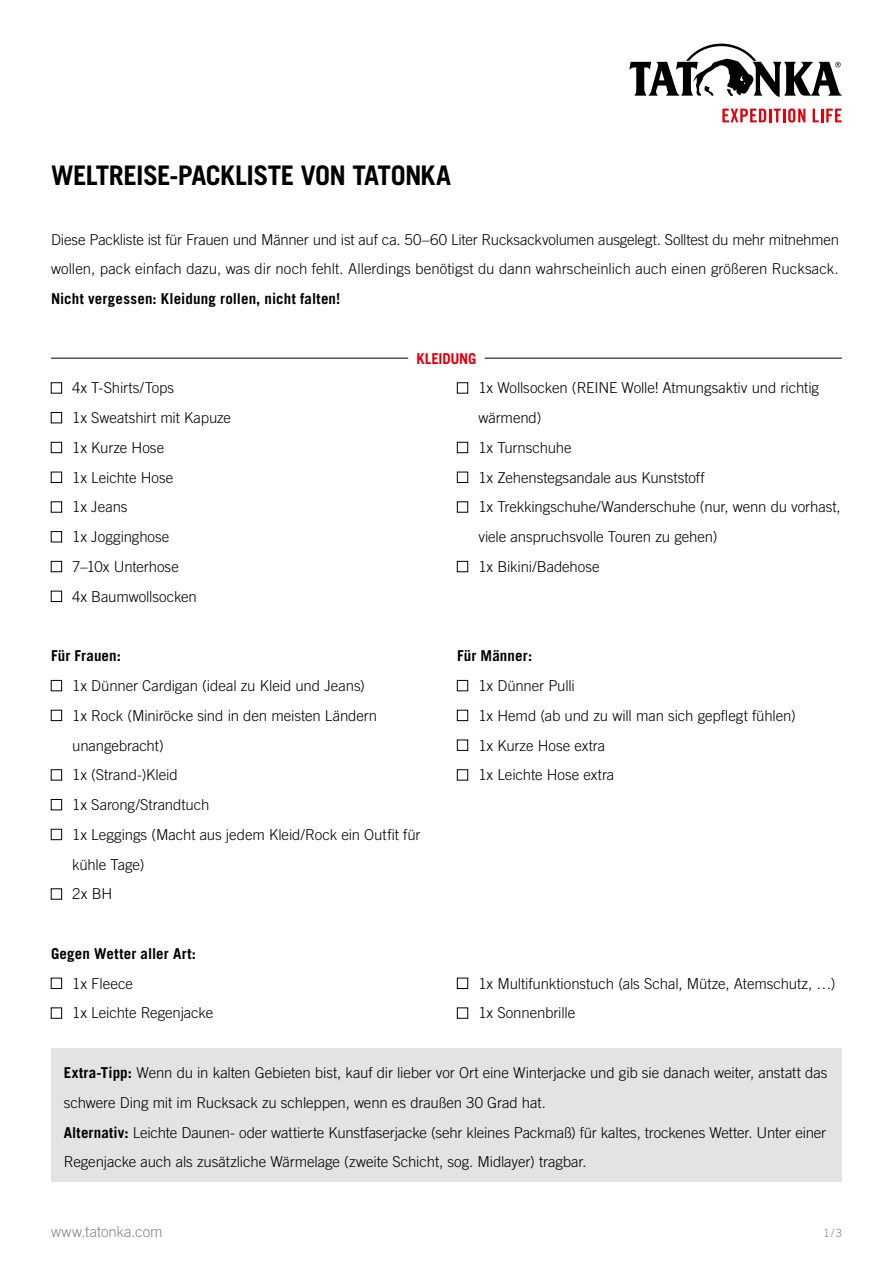
<style>
.page{position:relative;width:893px;height:1263px;background:#fff}
.page>*{position:absolute;margin:0;border:0;box-sizing:border-box;transform-origin:0 0}
.t1{font:700 27px "Trade Gothic LT Com";letter-spacing:-.025em;color:#000}
.t2{font:300 15px/29.7px "Trade Gothic LT Com";letter-spacing:-.01em;color:#000}
.t3{font:700 15px "Trade Gothic LT Com";letter-spacing:.005em;color:#000}
.t4{font:300 15px "Trade Gothic LT Com";color:#868786}
.t5{font:700 15px "Trade Gothic LT Com";letter-spacing:-.02em;color:#e3000b}
.t6{font:300 11.25px "Trade Gothic LT Com";color:#868786}
.s1{font-weight:700}
</style>
<div class="page">
<svg style="left:629px;top:44px;width:213px;height:53px"></svg>
<svg style="left:722px;top:108px;width:83px;height:15px"></svg>
<svg style="left:813px;top:109px;width:29px;height:13px"></svg>
<div style="left:51px;top:1048px;width:791px;height:134px;background:#e3e3e3"></div>
<div style="left:51px;top:383px;width:11px;height:10px;border:1px solid #000"></div>
<div style="left:51px;top:412px;width:11px;height:11px;border:1px solid #000"></div>
<div style="left:51px;top:442px;width:11px;height:11px;border:1px solid #000"></div>
<div style="left:51px;top:472px;width:11px;height:11px;border:1px solid #000"></div>
<div style="left:51px;top:502px;width:11px;height:10px;border:1px solid #000"></div>
<div style="left:51px;top:531px;width:11px;height:11px;border:1px solid #000"></div>
<div style="left:51px;top:561px;width:11px;height:11px;border:1px solid #000"></div>
<div style="left:51px;top:591px;width:11px;height:11px;border:1px solid #000"></div>
<div style="left:457px;top:383px;width:11px;height:10px;border:1px solid #000"></div>
<div style="left:457px;top:442px;width:11px;height:11px;border:1px solid #000"></div>
<div style="left:457px;top:472px;width:11px;height:11px;border:1px solid #000"></div>
<div style="left:457px;top:502px;width:11px;height:10px;border:1px solid #000"></div>
<div style="left:457px;top:561px;width:11px;height:11px;border:1px solid #000"></div>
<hr style="left:51px;top:358px;width:357px;height:1px;background:#000">
<hr style="left:485px;top:358px;width:357px;height:1px;background:#000">
<div style="left:51px;top:680px;width:11px;height:11px;border:1px solid #000"></div>
<div style="left:51px;top:710px;width:11px;height:11px;border:1px solid #000"></div>
<div style="left:51px;top:769px;width:11px;height:11px;border:1px solid #000"></div>
<div style="left:51px;top:799px;width:11px;height:11px;border:1px solid #000"></div>
<div style="left:51px;top:829px;width:11px;height:11px;border:1px solid #000"></div>
<div style="left:51px;top:888px;width:11px;height:11px;border:1px solid #000"></div>
<div style="left:457px;top:680px;width:11px;height:11px;border:1px solid #000"></div>
<div style="left:457px;top:710px;width:11px;height:11px;border:1px solid #000"></div>
<div style="left:457px;top:740px;width:11px;height:10px;border:1px solid #000"></div>
<div style="left:457px;top:769px;width:11px;height:11px;border:1px solid #000"></div>
<div style="left:51px;top:978px;width:11px;height:11px;border:1px solid #000"></div>
<div style="left:51px;top:1008px;width:11px;height:10px;border:1px solid #000"></div>
<div style="left:457px;top:978px;width:11px;height:11px;border:1px solid #000"></div>
<div style="left:457px;top:1008px;width:11px;height:10px;border:1px solid #000"></div>
<p class="t1" style="left:51px;top:159px;width:402px">WELTREISE-PACKLISTE VON TATONKA</p>
<p class="t2" style="left:51px;top:224px;width:789px">Diese Packliste ist für Frauen und Männer und ist auf ca. 50–60 Liter Rucksackvolumen ausgelegt. Solltest du mehr mitnehmen wollen, pack einfach dazu, was dir noch fehlt. Allerdings benötigst du dann wahrscheinlich auch einen größeren Rucksack.</p>
<p class="t3" style="left:51px;top:289px;width:291px">Nicht vergessen: Kleidung rollen, nicht falten!</p>
<p class="t2" style="left:72px;top:373px;width:104px">4x T-Shirts/Tops</p>
<p class="t2" style="left:72px;top:403px;width:160px">1x Sweatshirt mit Kapuze</p>
<p class="t2" style="left:72px;top:432px;width:93px">1x Kurze Hose</p>
<p class="t2" style="left:72px;top:462px;width:102px">1x Leichte Hose</p>
<p class="t2" style="left:72px;top:492px;width:57px">1x Jeans</p>
<p class="t2" style="left:72px;top:522px;width:99px">1x Jogginghose</p>
<p class="t2" style="left:72px;top:552px;width:108px">7–10x Unterhose</p>
<p class="t2" style="left:72px;top:581px;width:126px">4x Baumwollsocken</p>
<p class="t5" style="left:416px;top:349px;width:62px">KLEIDUNG</p>
<p class="t2" style="left:478px;top:373px;width:342px">1x Wollsocken (REINE Wolle! Atmungsaktiv und richtig wärmend)</p>
<p class="t2" style="left:478px;top:432px;width:95px">1x Turnschuhe</p>
<p class="t2" style="left:478px;top:462px;width:228px">1x Zehenstegsandale aus Kunststoff</p>
<p class="t2" style="left:478px;top:492px;width:364px">1x Trekkingschuhe/Wanderschuhe (nur, wenn du vorhast, viele anspruchsvolle Touren zu gehen)</p>
<p class="t2" style="left:478px;top:552px;width:123px">1x Bikini/Badehose</p>
<p class="t3" style="left:51px;top:647px;width:71px">Für Frauen:</p>
<p class="t2" style="left:72px;top:671px;width:294px">1x Dünner Cardigan (ideal zu Kleid und Jeans)</p>
<p class="t2" style="left:72px;top:700px;width:306px">1x Rock (Miniröcke sind in den meisten Ländern unangebracht)</p>
<p class="t2" style="left:72px;top:760px;width:107px">1x (Strand-)Kleid</p>
<p class="t2" style="left:72px;top:790px;width:139px">1x Sarong/Strandtuch</p>
<p class="t2" style="left:72px;top:819px;width:350px">1x Leggings (Macht aus jedem Kleid/Rock ein Outfit für kühle Tage)</p>
<p class="t2" style="left:72px;top:879px;width:42px">2x BH</p>
<p class="t3" style="left:51px;top:944px;width:146px">Gegen Wetter aller Art:</p>
<p class="t2" style="left:72px;top:968px;width:62px">1x Fleece</p>
<p class="t2" style="left:72px;top:998px;width:142px">1x Leichte Regenjacke</p>
<p class="t3" style="left:457px;top:647px;width:77px">Für Männer:</p>
<p class="t2" style="left:478px;top:671px;width:98px">1x Dünner Pulli</p>
<p class="t2" style="left:478px;top:700px;width:319px">1x Hemd (ab und zu will man sich gepflegt fühlen)</p>
<p class="t2" style="left:478px;top:730px;width:128px">1x Kurze Hose extra</p>
<p class="t2" style="left:478px;top:760px;width:138px">1x Leichte Hose extra</p>
<p class="t2" style="left:478px;top:968px;width:359px">1x Multifunktionstuch (als Schal, Mütze, Atemschutz, …)</p>
<p class="t2" style="left:478px;top:998px;width:98px">1x Sonnenbrille</p>
<p class="t2" style="left:64px;top:1058px;width:765px"><span class="s1">Extra-Tipp:</span> Wenn du in kalten Gebieten bist, kauf dir lieber vor Ort eine Winterjacke und gib sie danach weiter, anstatt das schwere Ding mit im Rucksack zu schleppen, wenn es draußen 30 Grad hat.</p>
<p class="t2" style="left:64px;top:1117px;width:764px"><span class="s1">Alternativ:</span> Leichte Daunen- oder wattierte Kunstfaserjacke (sehr kleines Packmaß) für kaltes, trockenes Wetter. Unter einer<br>Regenjacke auch als zusätzliche Wärmelage (zweite Schicht, sog. Midlayer) tragbar.</p>
<p class="t4" style="left:51px;top:1223px;width:113px">www.tatonka.com</p>
<p class="t6" style="left:823px;top:1227px;width:20px">1/3</p>
</div>
